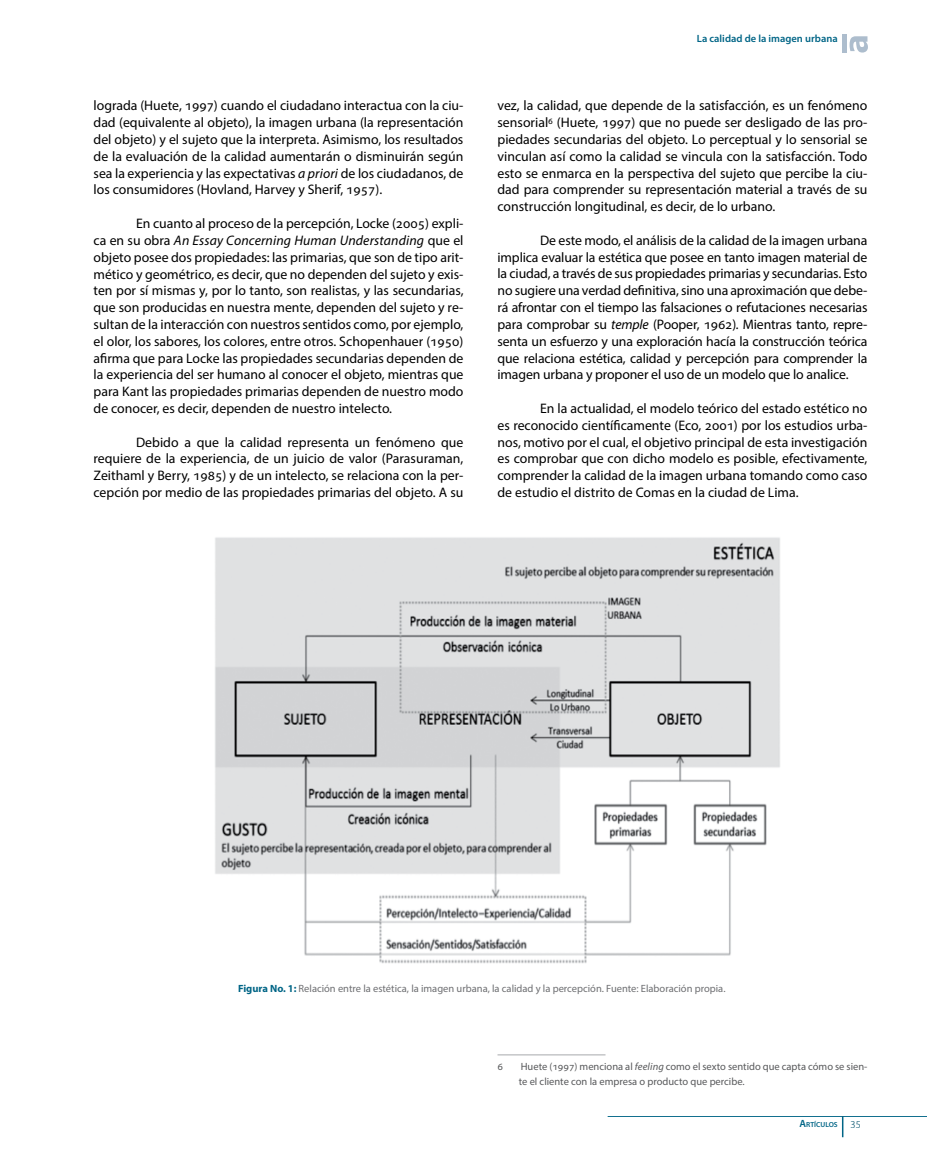
<style>
.page{position:relative;width:927px;height:1170px;background:#fff}
.page>*{position:absolute;margin:0;border:0;box-sizing:border-box;transform-origin:0 0}
.t1{font:13.8px/16.8px "Myriad Pro";color:#000;text-align:justify}
.t2{font:10.5px/15px "Myriad Pro";color:#58595b}
.t3{font:10.5px "Myriad Pro";color:#6d6e71}
.t4{font:600 10.5px "Myriad Pro";color:#006586}
.t5{font:600 7.35px "Myriad Pro";color:#006586}
.s1{font-style:italic}
.s2{font-weight:700;color:#006586}
.s3{font-size:10.5px}
.s4{font-weight:300;font-size:10.5px;color:#bcbec0}
</style>
<div class="page">
<svg style="left:842px;top:1117px;width:1px;height:20px"></svg>
<div style="left:842px;top:34px;width:5px;height:19px;background:#adbdcd"></div>
<svg style="left:849px;top:36px;width:19px;height:17px"></svg>
<hr style="left:608px;top:1116px;width:319px;height:1px;background:#006586">
<hr style="left:497px;top:1054px;width:108px;height:1px;background:#a7a9ac">
<img style="left:215px;top:537px;width:565px;height:427px">
<p class="t1" style="left:94px;top:97px;width:371px">lograda (Huete, 1997) cuando el ciudadano interactua con la ciu&shy;dad (equivalente al objeto), la imagen urbana (la representación del objeto) y el sujeto que la interpreta. Asimismo, los resultados de la evaluación de la calidad aumentarán o disminuirán según sea la experiencia y las expectativas <span class="s1">a priori</span> de los ciudadanos, de los consumidores (Hovland, Harvey y Sherif, 1957).</p>
<p class="t1" style="left:94px;top:215px;width:371px;text-indent:43px">En cuanto al proceso de la percepción, Locke (2005) expli&shy;ca en su obra <span class="s1">An Essay Concerning Human Understanding</span> que el objeto posee dos propiedades: las primarias, que son de tipo arit&shy;mético y geométrico, es decir, que no dependen del sujeto y exis&shy;ten por sí mismas y, por lo tanto, son realistas, y las secundarias, que son producidas en nuestra mente, dependen del sujeto y re&shy;sultan de la interacción con nuestros sentidos como, por ejemplo, el olor, los sabores, los colores, entre otros. Schopenhauer (1950) afirma que para Locke las propiedades secundarias dependen de la experiencia del ser humano al conocer el objeto, mientras que para Kant las propiedades primarias dependen de nuestro modo de conocer, es decir, dependen de nuestro intelecto.</p>
<p class="t1" style="left:94px;top:433px;width:371px;text-indent:43px">Debido a que la calidad representa un fenómeno que requiere de la experiencia, de un juicio de valor (Parasuraman, Zeithaml y Berry, 1985) y de un intelecto, se relaciona con la per&shy;cepción por medio de las propiedades primarias del objeto. A su</p>
<p class="t4" style="left:697px;top:32px;width:142px">La calidad de la imagen urbana</p>
<p class="t1" style="left:497px;top:97px;width:371px">vez, la calidad, que depende de la satisfacción, es un fenómeno sensorial<sup>6</sup> (Huete, 1997) que no puede ser desligado de las pro&shy;piedades secundarias del objeto. Lo perceptual y lo sensorial se vinculan así como la calidad se vincula con la satisfacción. Todo esto se enmarca en la perspectiva del sujeto que percibe la ciu&shy;dad para comprender su representación material a través de su construcción longitudinal, es decir, de lo urbano.</p>
<p class="t1" style="left:497px;top:231px;width:371px;text-indent:43px">De este modo, el análisis de la calidad de la imagen urbana implica evaluar la estética que posee en tanto imagen material de la ciudad, a través de sus propiedades primarias y secundarias. Esto no sugiere una verdad definitiva, sino una aproximación que debe&shy;rá afrontar con el tiempo las falsaciones o refutaciones necesarias para comprobar su <span class="s1">temple</span> (Pooper, 1962)<span class="s1">.</span> Mientras tanto, repre&shy;senta un esfuerzo y una exploración hacía la construcción teórica que relaciona estética, calidad y percepción para comprender la imagen urbana y proponer el uso de un modelo que lo analice.</p>
<p class="t1" style="left:497px;top:399px;width:371px;text-indent:43px">En la actualidad, el modelo teórico del estado estético no es reconocido científicamente (Eco, 2001) por los estudios urba&shy;nos, motivo por el cual, el objetivo principal de esta investigación es comprobar que con dicho modelo es posible, efectivamente, comprender la calidad de la imagen urbana tomando como caso de estudio el distrito de Comas en la ciudad de Lima.</p>
<p class="t3" style="left:238px;top:982px;width:489px"><span class="s2">Figura No. 1:</span> Relación entre la estética, la imagen urbana, la calidad y la percepción. Fuente: Elaboración propia.</p>
<p class="t2" style="left:497px;top:1058px;width:7px">6</p>
<p class="t2" style="left:519px;top:1058px;width:350px">Huete (1997) menciona al <span class="s1">feeling</span> como el sexto sentido que capta cómo se sien&shy;te el cliente con la empresa o producto que percibe.</p>
<p class="t5" style="left:799px;top:1119px;width:63px"><span class="s3">A</span>RTÍCULOS <span class="s4">35</span></p>
</div>
